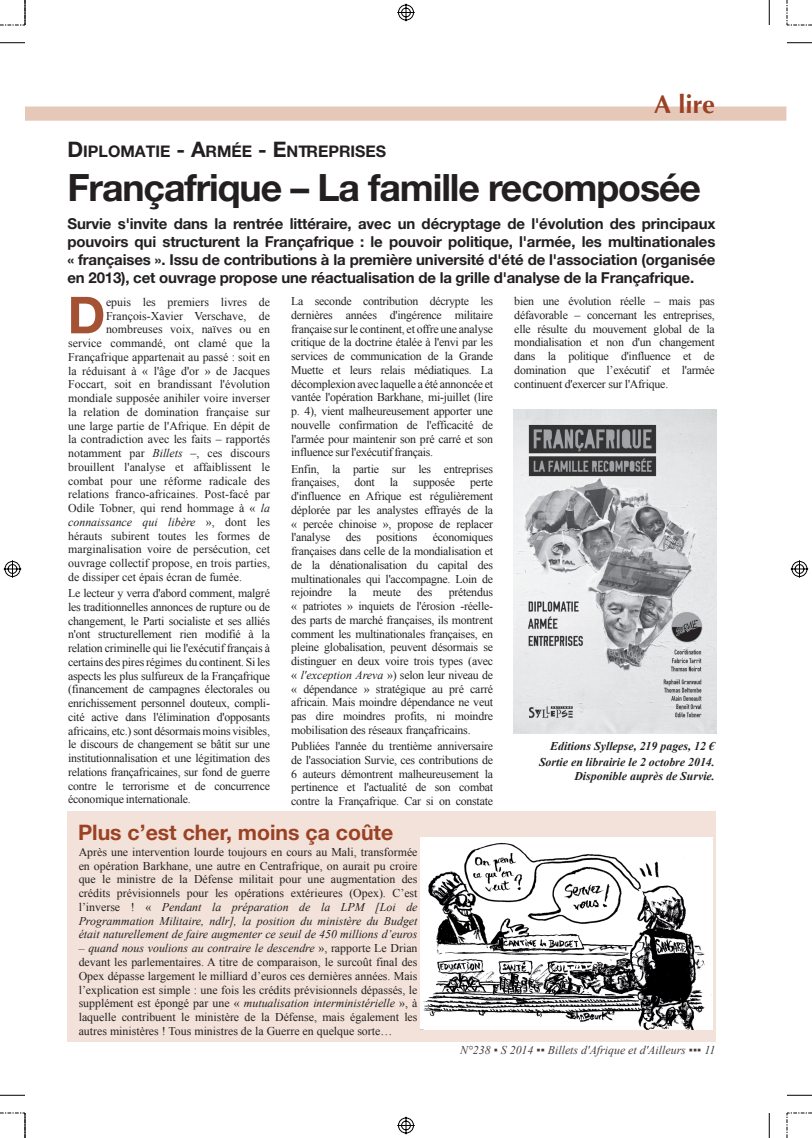
<style>
.page{position:relative;width:812px;height:1138px;background:#fff}
.page>*{position:absolute;margin:0;border:0;box-sizing:border-box;transform-origin:0 0}
.t1{font:700 51px "Helvetica Neue LT Std";color:#a55134}
.t2{font:700 37.5px "Helvetica Neue LT Std";letter-spacing:-.03em;color:#231f20}
.t3{font:700 25.62px "Optima CE";color:#9b4124}
.t4{font:700 21.25px "Helvetica Neue LT Std";color:#9b4124}
.t5{font:700 16px "Helvetica Neue LT Std";color:#231f20}
.t6{font:700 15px/18px "Helvetica Neue LT Std";letter-spacing:-.01em;color:#231f20;text-align:justify}
.t7{font:11.88px/13.8px "Times New Roman";color:#231f20;text-align:justify}
.t8{font:italic 700 11.88px/16.2px "Times New Roman";color:#231f20;text-align:right}
.t9{font:11.88px/13.8px "Times New Roman";letter-spacing:-.02em;color:#231f20}
.t10{font:italic 11.88px "Times New Roman";color:#3e3e3f}
.t11{font:italic 11.88px "Times New Roman";color:#231f20}
.s1{font-size:21.25px}
.s2{font-style:italic}
.s3{font-style:normal}
</style>
<div class="page">
<div style="left:25px;top:106px;width:761px;height:15px;background:#e6c8b9"></div>
<img style="left:513px;top:410px;width:203px;height:324px">
<div style="left:68px;top:811px;width:648px;height:230px;background:#f2e2d9"></div>
<img style="left:421px;top:837px;width:291px;height:192px">
<svg style="left:0;top:1095px;width:25px;height:1px"></svg>
<svg style="left:0;top:42px;width:25px;height:1px"></svg>
<svg style="left:787px;top:1095px;width:25px;height:1px"></svg>
<svg style="left:769px;top:1113px;width:1px;height:25px"></svg>
<svg style="left:787px;top:42px;width:25px;height:1px"></svg>
<svg style="left:769px;top:0;width:1px;height:25px"></svg>
<svg style="left:0;top:1112px;width:26px;height:26px"></svg>
<svg style="left:0;top:0;width:26px;height:26px"></svg>
<svg style="left:787px;top:1112px;width:25px;height:26px"></svg>
<svg style="left:787px;top:0;width:25px;height:26px"></svg>
<svg style="left:397px;top:1116px;width:18px;height:19px"></svg>
<svg style="left:3px;top:560px;width:19px;height:18px"></svg>
<svg style="left:397px;top:3px;width:18px;height:19px"></svg>
<svg style="left:790px;top:560px;width:19px;height:18px"></svg>
<h3 class="t3" style="left:654px;top:94px;width:62px">A lire</h3>
<h3 class="t5" style="left:68px;top:146px;width:320px"><span class="s1">D</span>IPLOMATIE <span class="s1">- A</span>RMÉE <span class="s1">- E</span>NTREPRISES</h3>
<h2 class="t2" style="left:68px;top:174px;width:635px">Françafrique – La famille recomposée</h2>
<p class="t6" style="left:68px;top:217px;width:649px">Survie s'invite dans la rentrée littéraire, avec un décryptage de l'évolution des principaux pouvoirs qui structurent la Françafrique : le pouvoir politique, l'armée, les multinationales « françaises ». Issu de contributions à la première université d'été de l'association (organisée en 2013), cet ouvrage propose une réactualisation de la grille d'analyse de la Françafrique.</p>
<h1 class="t1" style="left:68px;top:297px;width:39px">D</h1>
<p class="t7" style="left:106px;top:295px;width:165px">epuis les premiers livres de</p>
<p class="t7" style="left:514px;top:294px;width:202px">bien une évolution réelle – mais pas défavorable – concernant les entreprises, elle résulte du mouvement global de la mondialisation et non d'un changement dans la politique d'influence et de domination que l’exécutif et l'armée continuent d'exercer sur l'Afrique.</p>
<p class="t7" style="left:291px;top:294px;width:203px">La seconde contribution décrypte les dernières années d'ingérence militaire française sur le continent, et offre une analyse critique de la doctrine étalée à l'envi par les services de communication de la Grande Muette et leurs relais médiatiques. La décomplexion avec laquelle a été annoncée et vantée l'opération Barkhane, mi-juillet (lire p. 4), vient malheureusement apporter une nouvelle confirmation de l'efficacité de l'armée pour maintenir son pré carré et son influence sur l'exécutif français.</p>
<p class="t9" style="left:291px;top:462px;width:203px">Enfin, la partie sur les entreprises françaises,</p>
<p class="t7" style="left:106px;top:309px;width:165px">François-Xavier Verschave, de</p>
<p class="t7" style="left:106px;top:322px;width:165px">nombreuses voix, naïves ou en</p>
<p class="t7" style="left:68px;top:336px;width:203px">service commandé, ont clamé que la</p>
<p class="t7" style="left:68px;top:350px;width:203px">Françafrique appartenait au passé : soit en</p>
<p class="t7" style="left:68px;top:364px;width:203px">la réduisant à « l'âge d'or » de Jacques</p>
<p class="t7" style="left:68px;top:377px;width:203px">Foccart, soit en brandissant l'évolution</p>
<p class="t7" style="left:68px;top:391px;width:203px">mondiale supposée anihiler voire inverser</p>
<p class="t7" style="left:68px;top:405px;width:203px">la relation de domination française sur</p>
<p class="t7" style="left:68px;top:419px;width:203px">une large partie de l'Afrique. En dépit de</p>
<p class="t7" style="left:68px;top:432px;width:203px">la contradiction avec les faits – rapportés</p>
<p class="t7" style="left:68px;top:446px;width:203px">notamment par <span class="s2">Billets</span> –, ces discours</p>
<p class="t7" style="left:68px;top:460px;width:203px">brouillent l'analyse et affaiblissent le</p>
<p class="t7" style="left:68px;top:474px;width:203px">combat pour une réforme radicale des</p>
<p class="t7" style="left:68px;top:487px;width:203px">relations franco-africaines. Post-facé par</p>
<p class="t7" style="left:68px;top:501px;width:203px">Odile Tobner, qui rend hommage à « <span class="s2">la</span></p>
<p class="t11" style="left:68px;top:515px;width:203px">connaissance qui libère <span class="s3">», dont les</span></p>
<p class="t7" style="left:68px;top:529px;width:203px">hérauts subirent toutes les formes de</p>
<p class="t7" style="left:68px;top:542px;width:203px">marginalisation voire de persécution, cet</p>
<p class="t7" style="left:68px;top:556px;width:203px">ouvrage collectif propose, en trois parties,</p>
<p class="t7" style="left:68px;top:570px;width:175px">de dissiper cet épais écran de fumée.</p>
<p class="t7" style="left:68px;top:586px;width:203px">Le lecteur y verra d'abord comment, malgré les traditionnelles annonces de rupture ou de changement, le Parti socialiste et ses alliés n'ont structurellement rien modifié à la relation criminelle qui lie l'exécutif français à certains des pires régimes du continent. Si les aspects les plus sulfureux de la Françafrique (financement de campagnes électorales ou enrichissement personnel douteux, compli&shy;cité active dans l'élimination d'opposants africains, etc.) sont désormais moins visibles, le discours de changement se bâtit sur une institutionnalisation et une légitimation des relations françafricaines, sur fond de guerre contre le terrorisme et de concurrence économique internationale.</p>
<p class="t7" style="left:354px;top:475px;width:22px">dont</p>
<p class="t7" style="left:390px;top:475px;width:10px">la</p>
<p class="t9" style="left:413px;top:475px;width:43px">supposée</p>
<p class="t7" style="left:291px;top:475px;width:203px;text-indent:179px">perte d'influence en Afrique est régulièrement déplorée par les analystes effrayés de la « percée chinoise », propose de replacer l'analyse</p>
<p class="t7" style="left:291px;top:530px;width:203px;text-indent:141px">économiques françaises dans celle de la mondialisation et de la dénationalisation du capital des multinationales qui l'accompagne. Loin de rejoindre</p>
<p class="t7" style="left:346px;top:530px;width:17px">des</p>
<p class="t9" style="left:376px;top:530px;width:42px">positions</p>
<p class="t7" style="left:291px;top:585px;width:203px;text-indent:157px">prétendus « patriotes » inquiets de l'érosion -réelle&shy;des parts de marché françaises, ils montrent comment les multinationales françaises, en pleine globalisation, peuvent désormais se distinguer en deux voire trois types (avec « <span class="s2">l'exception Areva</span> ») selon leur niveau de « dépendance » stratégique au pré carré africain. Mais moindre dépendance ne veut pas dire moindres profits, ni moindre mobilisation des réseaux françafricains.</p>
<p class="t7" style="left:291px;top:739px;width:203px">Publiées l'année du trentième anniversaire de l'association Survie, ces contributions de 6 auteurs démontrent malheureusement la pertinence et l'actualité de son combat contre la Françafrique. Car si on constate</p>
<p class="t7" style="left:348px;top:585px;width:10px">la</p>
<p class="t7" style="left:373px;top:585px;width:30px">meute</p>
<p class="t7" style="left:417px;top:585px;width:17px">des</p>
<p class="t8" style="left:539px;top:738px;width:177px">Editions Syllepse, 219 pages, 12 €<br>Sortie en librairie le 2 octobre 2014.</p>
<p class="t8" style="left:574px;top:768px;width:142px">Disponible auprès de Survie.</p>
<h3 class="t4" style="left:78px;top:825px;width:317px">Plus c’est cher, moins ça coûte</h3>
<p class="t7" style="left:79px;top:845px;width:340px">Après une intervention lourde toujours en cours au Mali, transformée en opération Barkhane, une autre en Centrafrique, on aurait pu croire que le ministre de la Défense militait pour une augmentation des crédits prévisionnels pour les opérations extérieures (Opex). C’est l’inverse ! « <span class="s2">Pendant la préparation de la LPM [Loi de Programmation Militaire, ndlr], la position du ministère du Budget était naturellement de faire augmenter ce seuil de 450 millions d’euros</span></p>
<p class="t7" style="left:79px;top:941px;width:340px"><span class="s2">– quand nous voulions au contraire le descendre</span> », rapporte Le Drian devant les parlementaires. A titre de comparaison, le surcoût final des Opex dépasse largement le milliard d’euros ces dernières années. Mais l’explication est simple : une fois les crédits prévisionnels dépassés, le supplément est épongé par une « <span class="s2">mutualisation interministérielle</span> », à laquelle contribuent le ministère de la Défense, mais également les autres ministères ! Tous ministres de la Guerre en quelque sorte…</p>
<p class="t10" style="left:460px;top:1043px;width:257px">N°238 ▪ S 2014 ▪▪ Billets d'Afrique et d'Ailleurs ▪▪▪ 11</p>
</div>
